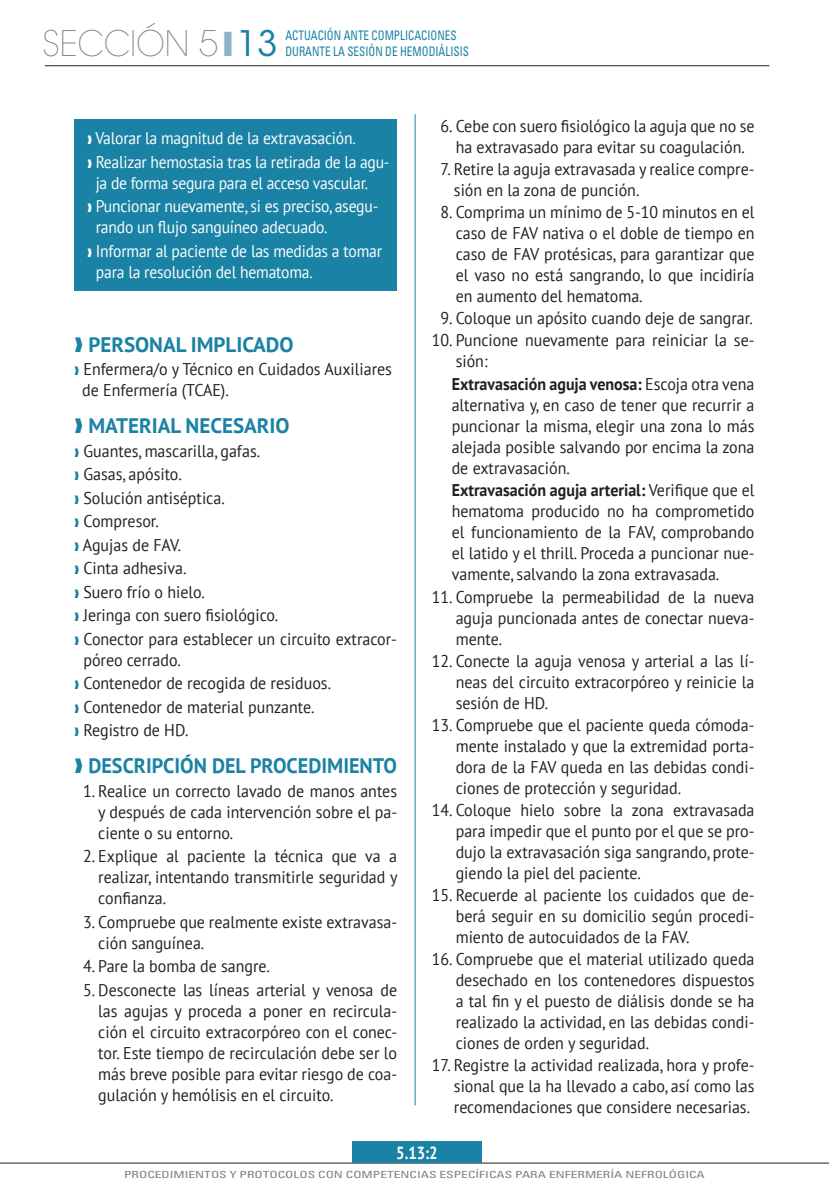
<style>
.page{position:relative;width:829px;height:1191px;background:#fff}
.page>*{position:absolute;margin:0;border:0;box-sizing:border-box;transform-origin:0 0}
.t1{font:200 35px "ITC Avant Garde Std";color:#808285;scale:.95 1}
.LADILLO{font:700 21px "PT Sans";color:#1a82a4}
.LADILLO-2{font:700 21px "PT Sans";color:#1a82a4;scale:.96 1}
.t2{font:700 17.5px "PT Sans";color:#fff;scale:.85 1}
.CPO_DE_TEXTO_GENERAL{font:16.97px/21px "PT Sans";color:#231f20;text-align:justify;scale:.94 1}
.t3{font:16.97px/21px "PT Sans";letter-spacing:-.01em;color:#fff;scale:.92 1}
.LADILLO-3{font:16.97px/21px "PT Sans";color:#231f20;scale:.94 1}
.BAJO_NUMERO{font:condensed 13.12px "Univers LT Std";color:#1a82a4;scale:.85 1}
.t4{font:condensed 9.8px "Univers LT Std";color:#808285;scale:1.37 1}
.s1{color:#8fb3c9}
.s2{font-weight:400;color:#1a82a4}
.s3{color:#1a82a4}
.s4{font-weight:700}
</style>
<div class="page">
<hr style="left:0;top:1162px;width:828px;height:1px;background:#231f20">
<hr style="left:45px;top:65px;width:724px;height:1px;background:#231f20">
<hr style="left:415px;top:114px;width:1px;height:991px;background:#1a82a4">
<div style="left:74px;top:119px;width:323px;height:171px;background:#1a82a4"></div>
<div style="left:352px;top:1141px;width:129px;height:22px;background:#1a82a4"></div>
<p class="t1" style="left:43px;top:23px;width:249px">SECCIÓN 5<span class="s1">❙</span><span class="s2">13</span></p>
<p class="BAJO_NUMERO" style="left:285px;top:27px;width:203px">ACTUACIÓN ANTE COMPLICACIONES</p>
<p class="BAJO_NUMERO" style="left:285px;top:43px;width:217px">DURANTE LA SESIÓN DE HEMODIÁLISIS</p>
<p class="t3" style="left:87px;top:127px;width:293px">❱ Valorar la magnitud de la extravasación.</p>
<p class="t3" style="left:96px;top:151px;width:321px;text-indent:-8px">❱ Realizar hemostasia tras la retirada de la agu&shy;ja de forma segura para el acceso vascular.</p>
<p class="t3" style="left:96px;top:195px;width:308px;text-indent:-8px">❱ Puncionar nuevamente, si es preciso, asegu&shy;rando un flujo sanguíneo adecuado.</p>
<p class="t3" style="left:96px;top:240px;width:312px;text-indent:-8px">❱ Informar al paciente de las medidas a tomar para la resolución del hematoma.</p>
<p class="LADILLO" style="left:74px;top:330px;width:221px">❱ PERSONAL IMPLICADO</p>
<p class="LADILLO-3" style="left:82px;top:358px;width:331px;text-indent:-8px"><span class="s3">❱</span> Enfermera/o y Técnico en Cuidados Auxiliares de Enfermería (TCAE).</p>
<p class="LADILLO" style="left:74px;top:412px;width:217px">❱ MATERIAL NECESARIO</p>
<p class="CPO_DE_TEXTO_GENERAL" style="left:74px;top:440px;width:199px"><span class="s3">❱</span> Guantes, mascarilla, gafas.</p>
<p class="CPO_DE_TEXTO_GENERAL" style="left:74px;top:463px;width:116px"><span class="s3">❱</span> Gasas, apósito.</p>
<p class="CPO_DE_TEXTO_GENERAL" style="left:74px;top:487px;width:161px"><span class="s3">❱</span> Solución antiséptica.</p>
<p class="CPO_DE_TEXTO_GENERAL" style="left:74px;top:510px;width:91px"><span class="s3">❱</span> Compresor.</p>
<p class="CPO_DE_TEXTO_GENERAL" style="left:74px;top:534px;width:115px"><span class="s3">❱</span> Agujas de FAV.</p>
<p class="CPO_DE_TEXTO_GENERAL" style="left:74px;top:557px;width:121px"><span class="s3">❱</span> Cinta adhesiva.</p>
<p class="CPO_DE_TEXTO_GENERAL" style="left:74px;top:581px;width:140px"><span class="s3">❱</span> Suero frío o hielo.</p>
<p class="CPO_DE_TEXTO_GENERAL" style="left:74px;top:604px;width:218px"><span class="s3">❱</span> Jeringa con suero fisiológico.</p>
<p class="CPO_DE_TEXTO_GENERAL" style="left:83px;top:628px;width:335px;text-indent:-9px"><span class="s3">❱</span> Conector para establecer un circuito extracor&shy;póreo cerrado.</p>
<p class="CPO_DE_TEXTO_GENERAL" style="left:74px;top:672px;width:274px"><span class="s3">❱</span> Contenedor de recogida de residuos.</p>
<p class="CPO_DE_TEXTO_GENERAL" style="left:74px;top:696px;width:257px"><span class="s3">❱</span> Contenedor de material punzante.</p>
<p class="CPO_DE_TEXTO_GENERAL" style="left:74px;top:719px;width:123px"><span class="s3">❱</span> Registro de HD.</p>
<p class="LADILLO-2" style="left:74px;top:751px;width:337px">❱ DESCRIPCIÓN DEL PROCEDIMIENTO</p>
<p class="CPO_DE_TEXTO_GENERAL" style="left:98px;top:779px;width:319px;text-indent:-15px">1. Realice un correcto lavado de manos antes y después de cada intervención sobre el pa&shy;ciente o su entorno.</p>
<p class="CPO_DE_TEXTO_GENERAL" style="left:98px;top:845px;width:320px;text-indent:-15px">2. Explique al paciente la técnica que va a realizar, intentando transmitirle seguridad y confianza.</p>
<p class="CPO_DE_TEXTO_GENERAL" style="left:98px;top:910px;width:319px;text-indent:-15px">3. Compruebe que realmente existe extravasa&shy;ción sanguínea.</p>
<p class="CPO_DE_TEXTO_GENERAL" style="left:83px;top:955px;width:200px">4. Pare la bomba de sangre.</p>
<p class="CPO_DE_TEXTO_GENERAL" style="left:98px;top:978px;width:319px;text-indent:-15px">5. Desconecte las líneas arterial y venosa de las agujas y proceda a poner en recircula&shy;ción el circuito extracorpóreo con el conec&shy;tor. Este tiempo de recirculación debe ser lo más breve posible para evitar riesgo de coa&shy;gulación y hemólisis en el circuito.</p>
<p class="CPO_DE_TEXTO_GENERAL" style="left:440px;top:115px;width:335px;text-align:center">6. Cebe con suero fisiológico la aguja que no se ha extravasado para evitar su coagulación.</p>
<p class="CPO_DE_TEXTO_GENERAL" style="left:454px;top:158px;width:321px;text-indent:-13px">7. Retire la aguja extravasada y realice compre&shy;sión en la zona de punción.</p>
<p class="CPO_DE_TEXTO_GENERAL" style="left:455px;top:201px;width:319px;text-indent:-15px">8. Comprima un mínimo de 5-10 minutos en el caso de FAV nativa o el doble de tiempo en caso de FAV protésicas, para garantizar que el vaso no está sangrando, lo que incidiría en aumento del hematoma.</p>
<p class="CPO_DE_TEXTO_GENERAL" style="left:440px;top:307px;width:333px">9. Coloque un apósito cuando deje de sangrar.</p>
<p class="CPO_DE_TEXTO_GENERAL" style="left:455px;top:329px;width:319px;text-indent:-24px">10. Puncione nuevamente para reiniciar la se&shy;sión:</p>
<p class="CPO_DE_TEXTO_GENERAL" style="left:451px;top:373px;width:323px"><span class="s4">Extravasación aguja venosa:</span> Escoja otra vena alternativa y, en caso de tener que recurrir a puncionar la misma, elegir una zona lo más alejada posible salvando por encima la zona de extravasación.</p>
<p class="CPO_DE_TEXTO_GENERAL" style="left:451px;top:479px;width:323px"><span class="s4">Extravasación aguja arterial:</span> Verifique que el hematoma producido no ha comprometido el funcionamiento de la FAV, comprobando el latido y el thrill. Proceda a puncionar nue&shy;vamente, salvando la zona extravasada.</p>
<p class="CPO_DE_TEXTO_GENERAL" style="left:455px;top:586px;width:319px;text-indent:-24px">11. Compruebe la permeabilidad de la nueva aguja puncionada antes de conectar nueva&shy;mente.</p>
<p class="CPO_DE_TEXTO_GENERAL" style="left:455px;top:650px;width:319px;text-indent:-24px">12. Conecte la aguja venosa y arterial a las lí&shy;neas del circuito extracorpóreo y reinicie la sesión de HD.</p>
<p class="CPO_DE_TEXTO_GENERAL" style="left:455px;top:714px;width:319px;text-indent:-24px">13. Compruebe que el paciente queda cómoda&shy;mente instalado y que la extremidad porta&shy;dora de la FAV queda en las debidas condi&shy;ciones de protección y seguridad.</p>
<p class="CPO_DE_TEXTO_GENERAL" style="left:455px;top:799px;width:319px;text-indent:-24px">14. Coloque hielo sobre la zona extravasada para impedir que el punto por el que se pro&shy;dujo la extravasación siga sangrando, prote&shy;giendo la piel del paciente.</p>
<p class="CPO_DE_TEXTO_GENERAL" style="left:455px;top:884px;width:319px;text-indent:-24px">15. Recuerde al paciente los cuidados que de&shy;berá seguir en su domicilio según procedi&shy;miento de autocuidados de la FAV.</p>
<p class="CPO_DE_TEXTO_GENERAL" style="left:455px;top:948px;width:319px;text-indent:-24px">16. Compruebe que el material utilizado queda desechado en los contenedores dispuestos a tal fin y el puesto de diálisis donde se ha realizado la actividad, en las debidas condi&shy;ciones de orden y seguridad.</p>
<p class="CPO_DE_TEXTO_GENERAL" style="left:454px;top:1054px;width:321px;text-indent:-22px">17. Registre la actividad realizada, hora y profe&shy;sional que la ha llevado a cabo, así como las recomendaciones que considere necesarias.</p>
<p class="t2" style="left:396px;top:1141px;width:50px">5.13:2</p>
<p class="t4" style="left:124px;top:1168px;width:425px">PROCEDIMIENTOS Y PROTOCOLOS CON COMPETENCIAS ESPECÍFICAS PARA ENFERMERÍA NEFROLÓGICA</p>
</div>
